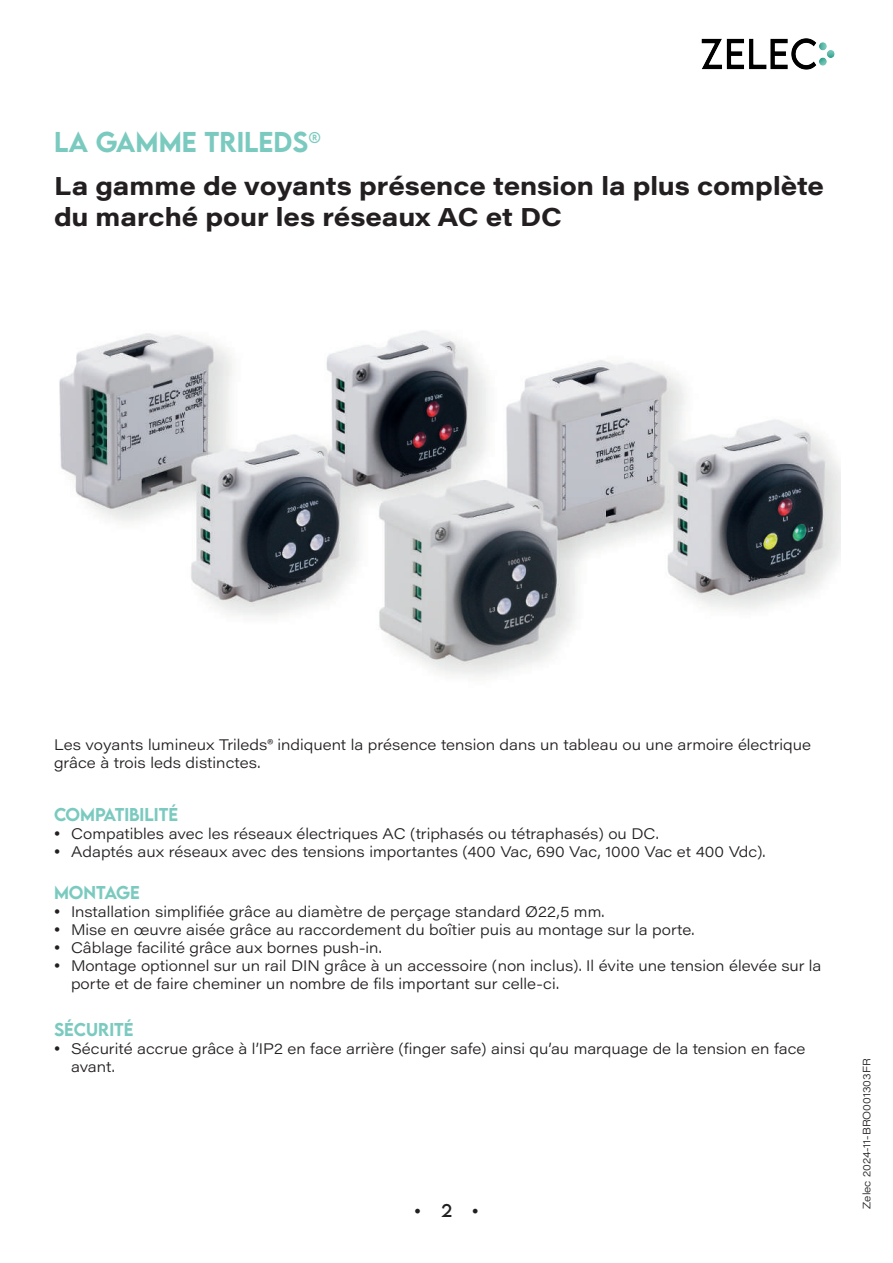
<style>
.page{position:relative;width:893px;height:1263px;background:#fff}
.page>*{position:absolute;margin:0;border:0;box-sizing:border-box;transform-origin:0 0}
.t1{font:700 25.5px/30.6px "Acumin Pro Wide";color:#231f20}
.t2{font:500 25.5px "LEMONMILK";color:#7bcabf}
.t3{font:18px "Minion Pro";color:#231f20}
.t4{font:500 16.5px "LEMONMILK";color:#7bcabf}
.t5{font:300 15px/18px "Acumin Pro Wide";color:#231f20}
.t6{font:300 10.5px "Acumin Pro Wide";color:#231f20}
</style>
<div class="page">
<img style="left:701px;top:38px;width:134px;height:32px">
<img style="left:59px;top:330px;width:782px;height:347px">
<h1 class="t2" style="left:54px;top:125px;width:269px">LA GAMME TRILEDS®</h1>
<h1 class="t1" style="left:54px;top:169px;width:771px">La gamme de voyants présence tension la plus complète du marché pour les réseaux AC et DC</h1>
<p class="t5" style="left:54px;top:735px;width:758px">Les voyants lumineux Trileds® indiquent la présence tension dans un tableau ou une armoire électrique grâce à trois leds distinctes.</p>
<p class="t4" style="left:54px;top:804px;width:126px">COMPATIBILITÉ</p>
<p class="t5" style="left:71px;top:824px;width:696px">Compatibles avec les réseaux électriques AC (triphasés ou tétraphasés) ou DC.<br>Adaptés aux réseaux avec des tensions importantes (400 Vac, 690 Vac, 1000 Vac et 400 Vdc).</p>
<p class="t4" style="left:54px;top:881px;width:87px">MONTAGE</p>
<p class="t5" style="left:71px;top:901px;width:752px">Installation simplifiée grâce au diamètre de perçage standard Ø22,5 mm.<br>Mise en œuvre aisée grâce au raccordement du boîtier puis au montage sur la porte.<br>Câblage facilité grâce aux bornes push-in.<br>Montage optionnel sur un rail DIN grâce à un accessoire (non inclus). Il évite une tension élevée sur la porte et de faire cheminer un nombre de fils important sur celle-ci.</p>
<p class="t4" style="left:54px;top:1018px;width:81px">SÉCURITÉ</p>
<p class="t5" style="left:71px;top:1039px;width:736px">Sécurité accrue grâce à l’IP2 en face arrière (finger safe) ainsi qu’au marquage de la tension en face avant.</p>
<p class="t3" style="left:414px;top:1197px;width:66px">•<sub>2</sub>•</p>
<p class="t6" style="left:859px;top:1209px;width:152px;rotate:-90deg">Zelec 2024-11-BRO001303FR</p>
</div>
